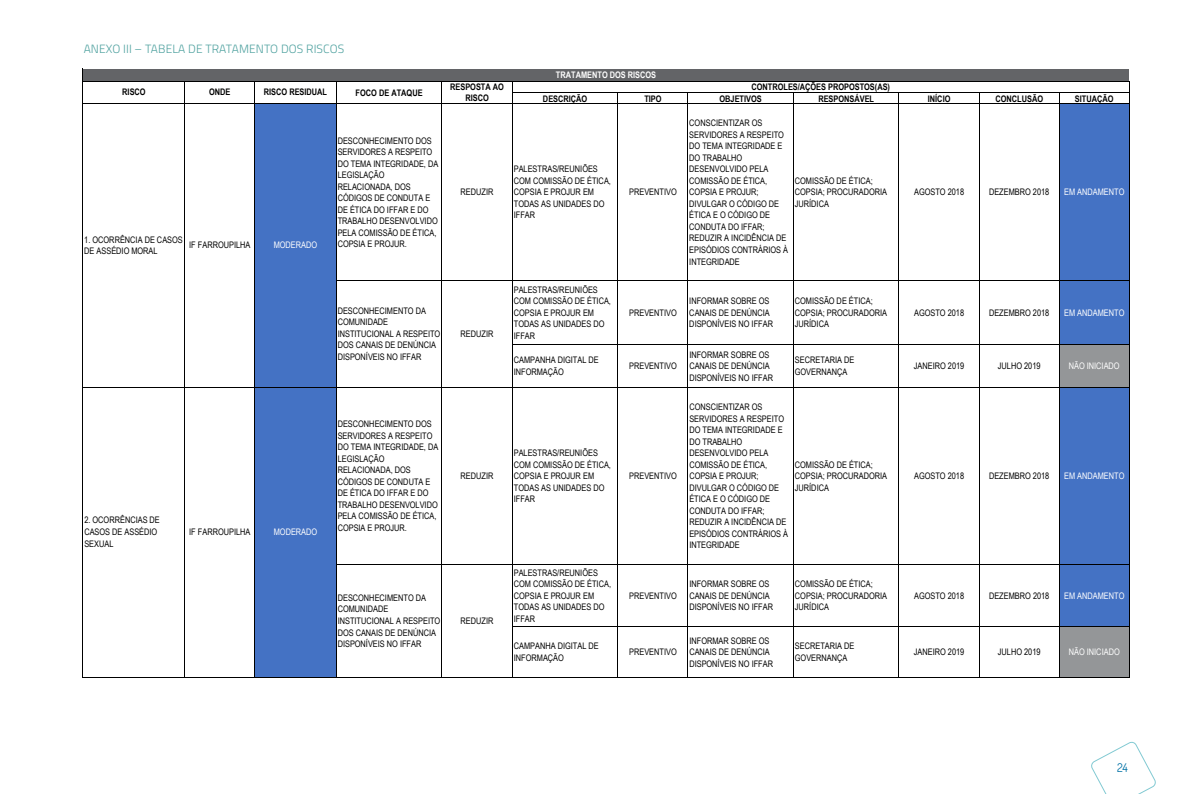
<style>
.page{position:relative;width:1191px;height:794px;background:#fff}
.page>*{position:absolute;margin:0;border:0;box-sizing:border-box;transform-origin:0 0}
.t1{font:300 12px "Titillium Web";letter-spacing:.01em;color:#4ea19f}
.t2{font:12px "Dosis";color:#0071a5}
.t3{font:9px/11.5px "Arial Narrow";color:#000}
.t4{font:700 9px/11.4px "Arial Narrow";color:#000;text-align:center}
.t5{font:9px "Arial Narrow";color:#fff}
.t6{font:700 9px "Arial Narrow";color:#fff}
</style>
<div class="page">
<svg style="left:1091px;top:741px;width:65px;height:53px"></svg>
<div style="left:83px;top:69px;width:1046px;height:13px;background:#636467"></div>
<div style="left:255px;top:104px;width:81px;height:176px;background:#4472c4"></div>
<div style="left:1059px;top:104px;width:70px;height:176px;background:#4472c4"></div>
<div style="left:255px;top:280px;width:81px;height:65px;background:#4472c4"></div>
<div style="left:1059px;top:280px;width:70px;height:65px;background:#4472c4"></div>
<div style="left:255px;top:345px;width:81px;height:42px;background:#4472c4"></div>
<div style="left:1059px;top:345px;width:70px;height:42px;background:#949698"></div>
<div style="left:255px;top:387px;width:81px;height:178px;background:#4472c4"></div>
<div style="left:1059px;top:387px;width:70px;height:178px;background:#4472c4"></div>
<div style="left:255px;top:565px;width:81px;height:61px;background:#4472c4"></div>
<div style="left:1059px;top:565px;width:70px;height:61px;background:#4472c4"></div>
<div style="left:255px;top:626px;width:81px;height:52px;background:#4472c4"></div>
<div style="left:1059px;top:626px;width:70px;height:52px;background:#949698"></div>
<hr style="left:82px;top:69px;width:1px;height:609px;background:#000">
<hr style="left:184px;top:82px;width:1px;height:596px;background:#000">
<hr style="left:254px;top:82px;width:1px;height:596px;background:#000">
<hr style="left:336px;top:82px;width:1px;height:596px;background:#000">
<hr style="left:441px;top:82px;width:1px;height:596px;background:#000">
<hr style="left:512px;top:82px;width:1px;height:596px;background:#000">
<hr style="left:1128px;top:82px;width:1px;height:596px;background:#000">
<hr style="left:617px;top:93px;width:1px;height:585px;background:#000">
<hr style="left:687px;top:93px;width:1px;height:585px;background:#000">
<hr style="left:793px;top:93px;width:1px;height:585px;background:#000">
<hr style="left:898px;top:93px;width:1px;height:585px;background:#000">
<hr style="left:978px;top:93px;width:1px;height:585px;background:#000">
<hr style="left:1058px;top:93px;width:1px;height:585px;background:#000">
<hr style="left:83px;top:81px;width:1046px;height:1px;background:#000">
<hr style="left:513px;top:92px;width:616px;height:1px;background:#000">
<hr style="left:83px;top:103px;width:1046px;height:1px;background:#000">
<hr style="left:337px;top:280px;width:792px;height:1px;background:#000">
<hr style="left:513px;top:344px;width:616px;height:1px;background:#000">
<hr style="left:83px;top:387px;width:1046px;height:1px;background:#000">
<hr style="left:337px;top:564px;width:792px;height:1px;background:#000">
<hr style="left:513px;top:626px;width:616px;height:1px;background:#000">
<hr style="left:83px;top:677px;width:1046px;height:1px;background:#000">
<h1 class="t1" style="left:84px;top:40px;width:262px">ANEXO III – TABELA DE TRATAMENTO DOS RISCOS</h1>
<p class="t4" style="left:122px;top:86px;width:25px">RISCO</p>
<p class="t4" style="left:209px;top:86px;width:23px">ONDE</p>
<p class="t4" style="left:264px;top:86px;width:65px">RISCO RESIDUAL</p>
<p class="t4" style="left:355px;top:86px;width:68px">FOCO DE ATAQUE</p>
<p class="t3" style="left:84px;top:233px;width:100px">1. OCORRÊNCIA DE CASOS<br>DE ASSÉDIO MORAL</p>
<p class="t3" style="left:189px;top:239px;width:63px">IF FARROUPILHA</p>
<p class="t5" style="left:274px;top:238px;width:45px">MODERADO</p>
<p class="t3" style="left:338px;top:134px;width:102px">DESCONHECIMENTO DOS<br>SERVIDORES A RESPEITO<br>DO TEMA INTEGRIDADE, DA<br>LEGISLAÇÃO<br>RELACIONADA, DOS<br>CÓDIGOS DE CONDUTA E<br>DE ÉTICA DO IFFAR E DO<br>TRABALHO DESENVOLVIDO<br>PELA COMISSÃO DE ÉTICA,<br>COPSIA E PROJUR.</p>
<p class="t3" style="left:338px;top:304px;width:104px">DESCONHECIMENTO DA<br>COMUNIDADE<br>INSTITUCIONAL A RESPEITO<br>DOS CANAIS DE DENÚNCIA<br>DISPONÍVEIS NO IFFAR</p>
<p class="t3" style="left:84px;top:514px;width:77px">2. OCORRÊNCIAS DE<br>CASOS DE ASSÉDIO<br>SEXUAL</p>
<p class="t3" style="left:189px;top:526px;width:63px">IF FARROUPILHA</p>
<p class="t5" style="left:274px;top:525px;width:45px">MODERADO</p>
<p class="t3" style="left:338px;top:418px;width:102px">DESCONHECIMENTO DOS<br>SERVIDORES A RESPEITO<br>DO TEMA INTEGRIDADE, DA<br>LEGISLAÇÃO<br>RELACIONADA, DOS<br>CÓDIGOS DE CONDUTA E<br>DE ÉTICA DO IFFAR E DO<br>TRABALHO DESENVOLVIDO<br>PELA COMISSÃO DE ÉTICA,<br>COPSIA E PROJUR.</p>
<p class="t3" style="left:338px;top:591px;width:104px">DESCONHECIMENTO DA<br>COMUNIDADE<br>INSTITUCIONAL A RESPEITO<br>DOS CANAIS DE DENÚNCIA<br>DISPONÍVEIS NO IFFAR</p>
<p class="t4" style="left:450px;top:81px;width:55px">RESPOSTA AO<br>RISCO</p>
<p class="t3" style="left:460px;top:186px;width:34px">REDUZIR</p>
<p class="t3" style="left:460px;top:327px;width:34px">REDUZIR</p>
<p class="t3" style="left:460px;top:470px;width:34px">REDUZIR</p>
<p class="t3" style="left:460px;top:615px;width:34px">REDUZIR</p>
<p class="t6" style="left:556px;top:68px;width:102px">TRATAMENTO DOS RISCOS</p>
<p class="t4" style="left:751px;top:81px;width:140px">CONTROLES/AÇÕES PROPOSTOS(AS)</p>
<p class="t4" style="left:543px;top:92px;width:46px">DESCRIÇÃO</p>
<p class="t4" style="left:644px;top:92px;width:19px">TIPO</p>
<p class="t4" style="left:719px;top:92px;width:44px">OBJETIVOS</p>
<p class="t4" style="left:818px;top:92px;width:57px">RESPONSÁVEL</p>
<p class="t4" style="left:927px;top:92px;width:24px">INÍCIO</p>
<p class="t4" style="left:995px;top:92px;width:49px">CONCLUSÃO</p>
<p class="t4" style="left:1075px;top:92px;width:40px">SITUAÇÃO</p>
<p class="t3" style="left:514px;top:163px;width:99px">PALESTRAS/REUNIÕES<br>COM COMISSÃO DE ÉTICA,<br>COPSIA E PROJUR EM<br>TODAS AS UNIDADES DO<br>IFFAR</p>
<p class="t3" style="left:514px;top:283px;width:99px">PALESTRAS/REUNIÕES<br>COM COMISSÃO DE ÉTICA,<br>COPSIA E PROJUR EM<br>TODAS AS UNIDADES DO<br>IFFAR</p>
<p class="t3" style="left:629px;top:186px;width:49px">PREVENTIVO</p>
<p class="t3" style="left:689px;top:117px;width:100px">CONSCIENTIZAR OS<br>SERVIDORES A RESPEITO<br>DO TEMA INTEGRIDADE E<br>DO TRABALHO<br>DESENVOLVIDO PELA<br>COMISSÃO DE ÉTICA,<br>COPSIA E PROJUR;<br>DIVULGAR O CÓDIGO DE<br>ÉTICA E O CÓDIGO DE<br>CONDUTA DO IFFAR;<br>REDUZIR A INCIDÊNCIA DE<br>EPISÓDIOS CONTRÁRIOS À<br>INTEGRIDADE</p>
<p class="t3" style="left:795px;top:174px;width:94px">COMISSÃO DE ÉTICA;<br>COPSIA; PROCURADORIA<br>JURÍDICA</p>
<p class="t3" style="left:629px;top:306px;width:49px">PREVENTIVO</p>
<p class="t3" style="left:689px;top:295px;width:85px">INFORMAR SOBRE OS<br>CANAIS DE DENÚNCIA<br>DISPONÍVEIS NO IFFAR</p>
<p class="t3" style="left:795px;top:295px;width:94px">COMISSÃO DE ÉTICA;<br>COPSIA; PROCURADORIA<br>JURÍDICA</p>
<p class="t3" style="left:914px;top:186px;width:51px">AGOSTO 2018</p>
<p class="t3" style="left:989px;top:186px;width:62px">DEZEMBRO 2018</p>
<p class="t5" style="left:1064px;top:185px;width:62px">EM ANDAMENTO</p>
<p class="t3" style="left:914px;top:306px;width:51px">AGOSTO 2018</p>
<p class="t3" style="left:989px;top:306px;width:62px">DEZEMBRO 2018</p>
<p class="t5" style="left:1064px;top:306px;width:62px">EM ANDAMENTO</p>
<p class="t3" style="left:514px;top:354px;width:86px">CAMPANHA DIGITAL DE<br>INFORMAÇÃO</p>
<p class="t3" style="left:629px;top:360px;width:49px">PREVENTIVO</p>
<p class="t3" style="left:689px;top:348px;width:85px">INFORMAR SOBRE OS<br>CANAIS DE DENÚNCIA<br>DISPONÍVEIS NO IFFAR</p>
<p class="t3" style="left:795px;top:354px;width:61px">SECRETARIA DE<br>GOVERNANÇA</p>
<p class="t3" style="left:914px;top:360px;width:52px">JANEIRO 2019</p>
<p class="t3" style="left:998px;top:360px;width:44px">JULHO 2019</p>
<p class="t5" style="left:1068px;top:359px;width:52px">NÃO INICIADO</p>
<p class="t3" style="left:514px;top:447px;width:99px">PALESTRAS/REUNIÕES<br>COM COMISSÃO DE ÉTICA,<br>COPSIA E PROJUR EM<br>TODAS AS UNIDADES DO<br>IFFAR</p>
<p class="t3" style="left:514px;top:566px;width:99px">PALESTRAS/REUNIÕES<br>COM COMISSÃO DE ÉTICA,<br>COPSIA E PROJUR EM<br>TODAS AS UNIDADES DO<br>IFFAR</p>
<p class="t3" style="left:629px;top:470px;width:49px">PREVENTIVO</p>
<p class="t3" style="left:689px;top:401px;width:100px">CONSCIENTIZAR OS<br>SERVIDORES A RESPEITO<br>DO TEMA INTEGRIDADE E<br>DO TRABALHO<br>DESENVOLVIDO PELA<br>COMISSÃO DE ÉTICA,<br>COPSIA E PROJUR;<br>DIVULGAR O CÓDIGO DE<br>ÉTICA E O CÓDIGO DE<br>CONDUTA DO IFFAR;<br>REDUZIR A INCIDÊNCIA DE<br>EPISÓDIOS CONTRÁRIOS À<br>INTEGRIDADE</p>
<p class="t3" style="left:795px;top:458px;width:94px">COMISSÃO DE ÉTICA;<br>COPSIA; PROCURADORIA<br>JURÍDICA</p>
<p class="t3" style="left:629px;top:589px;width:49px">PREVENTIVO</p>
<p class="t3" style="left:689px;top:578px;width:85px">INFORMAR SOBRE OS<br>CANAIS DE DENÚNCIA<br>DISPONÍVEIS NO IFFAR</p>
<p class="t3" style="left:795px;top:578px;width:94px">COMISSÃO DE ÉTICA;<br>COPSIA; PROCURADORIA<br>JURÍDICA</p>
<p class="t3" style="left:914px;top:470px;width:51px">AGOSTO 2018</p>
<p class="t3" style="left:989px;top:470px;width:62px">DEZEMBRO 2018</p>
<p class="t5" style="left:1064px;top:469px;width:62px">EM ANDAMENTO</p>
<p class="t3" style="left:914px;top:589px;width:51px">AGOSTO 2018</p>
<p class="t3" style="left:989px;top:589px;width:62px">DEZEMBRO 2018</p>
<p class="t5" style="left:1064px;top:589px;width:62px">EM ANDAMENTO</p>
<p class="t3" style="left:514px;top:640px;width:86px">CAMPANHA DIGITAL DE<br>INFORMAÇÃO</p>
<p class="t3" style="left:629px;top:646px;width:49px">PREVENTIVO</p>
<p class="t3" style="left:689px;top:634px;width:85px">INFORMAR SOBRE OS<br>CANAIS DE DENÚNCIA<br>DISPONÍVEIS NO IFFAR</p>
<p class="t3" style="left:795px;top:640px;width:61px">SECRETARIA DE<br>GOVERNANÇA</p>
<p class="t3" style="left:914px;top:646px;width:52px">JANEIRO 2019</p>
<p class="t3" style="left:998px;top:646px;width:44px">JULHO 2019</p>
<p class="t5" style="left:1068px;top:645px;width:52px">NÃO INICIADO</p>
<h1 class="t2" style="left:1117px;top:759px;width:12px">24</h1>
</div>
